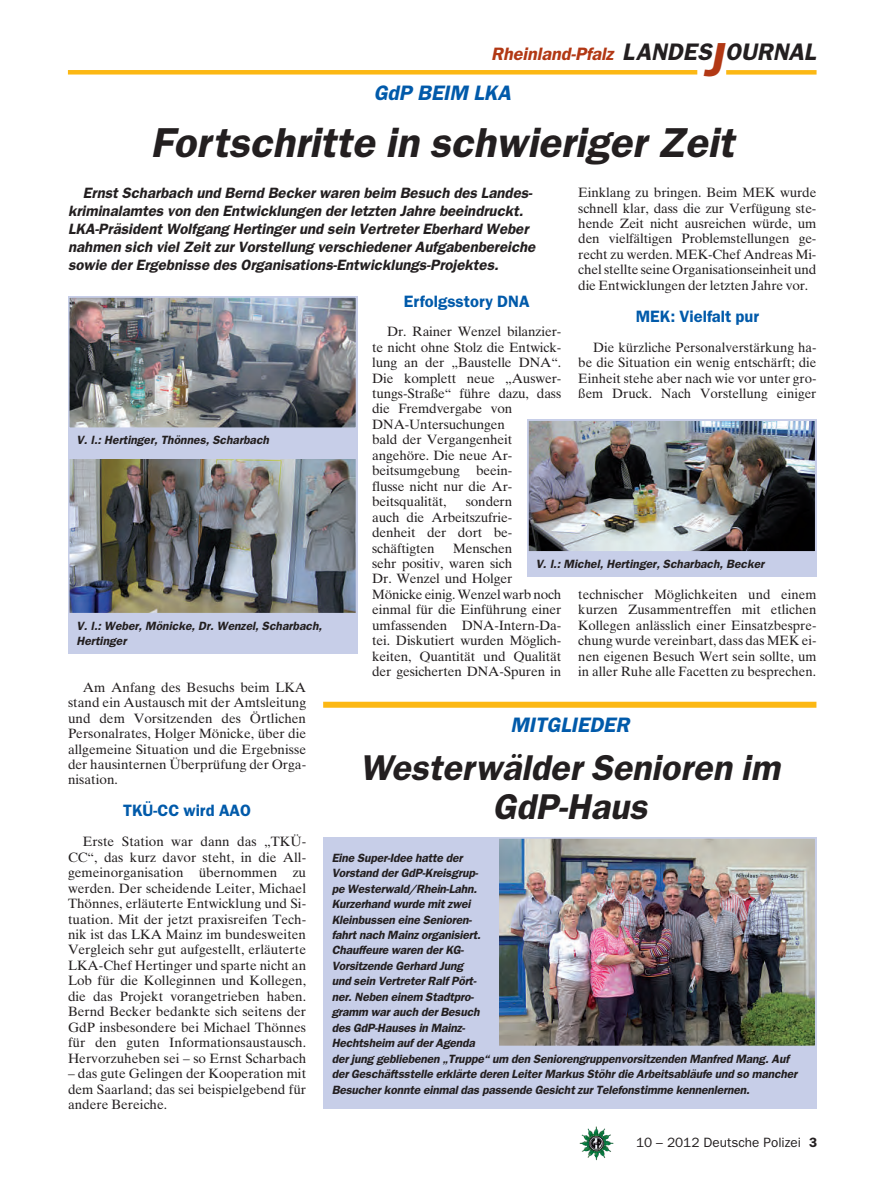
<style>
.page{position:relative;width:893px;height:1191px;background:#fff}
.page>*{position:absolute;margin:0;border:0;box-sizing:border-box;transform-origin:0 0}
.t1{font:42px "Franklin Gothic Demi Oblique OV VOBZXB";color:#231f20}
.t2{font:36px/39px "Franklin Gothic Demi Oblique OV VOBZXB";color:#231f20;text-align:center}
.t3{font:24px "Franklin Gothic Demi Oblique OV VOBZXB";color:#231f20}
.t4{font:21px "Franklin Gothic Demi Oblique OV VOBZXB";color:#015aaa}
.t5{font:18px "Franklin Gothic Demi Oblique OV VOBZXB";color:#b23814}
.t6{font:16.5px "Franklin Gothic Demi OV SOBZXB";color:#015aaa}
.t7{font:15px/18px "Franklin Gothic Demi Oblique OV VOBZXB";color:#231f20}
.t8{font:13.5px/15.5px "Times Ten Roman OV MOBZXB";letter-spacing:-.01em;color:#231f20;text-align:justify}
.t9{font:13.5px "Franklin Gothic Book OV TOBZXB";color:#231f20}
.t10{font:12px/15.5px "Franklin Gothic Demi Oblique OV VOBZXB";letter-spacing:-.01em;color:#231f20}
.s1{font-size:48px;color:#b23814}
.s2{font-family:"Franklin Gothic Demi OV SOBZXB"}
</style>
<div class="page">
<img style="left:67px;top:70px;width:750px;height:1091px">
<h3 class="t5" style="left:491px;top:43px;width:124px">Rheinland-Pfalz</h3>
<h3 class="t4" style="left:374px;top:81px;width:139px">GdP BEIM LKA</h3>
<h3 class="t3" style="left:622px;top:38px;width:195px">LANDES<span class="s1">J</span>OURNAL</h3>
<h1 class="t1" style="left:150px;top:118px;width:585px">Fortschritte in schwieriger Zeit</h1>
<p class="t8" style="left:578px;top:185px;width:240px">Einklang zu bringen. Beim MEK wurde schnell klar, dass die zur Verfügung ste&shy;hende Zeit nicht ausreichen würde, um den vielfältigen Problemstellungen ge&shy;recht zu werden. MEK-Chef Andreas Mi&shy;chel stellte seine Organisationseinheit und die Entwicklungen der letzten Jahre vor.</p>
<p class="t6" style="left:636px;top:306px;width:125px">MEK: Vielfalt pur</p>
<p class="t8" style="left:578px;top:339px;width:240px;text-indent:15px">Die kürzliche Personalverstärkung ha&shy;be die Situation ein wenig entschärft; die Einheit stehe aber nach wie vor unter gro&shy;ßem Druck. Nach Vorstellung einiger</p>
<p class="t7" style="left:68px;top:184px;width:469px;text-indent:15px">Ernst Scharbach und Bernd Becker waren beim Besuch des Landes&shy;kriminalamtes von den Entwicklungen der letzten Jahre beeindruckt.<br>LKA-Präsident Wolfgang Hertinger und sein Vertreter Eberhard Weber nahmen sich viel Zeit zur Vorstellung verschiedener Aufgabenbereiche sowie der Ergebnisse des Organisations-Entwicklungs-Projektes.</p>
<p class="t6" style="left:404px;top:292px;width:127px">Erfolgsstory DNA</p>
<p class="t8" style="left:372px;top:324px;width:191px;text-align:left;text-indent:15px">Dr. Rainer Wenzel bilanzier&shy;te nicht ohne Stolz die Entwick&shy;lung an der „Baustelle DNA“.<br>Die komplett neue „Auswer&shy;tungs-Straße“ führe dazu, dass die Fremdvergabe von<br>DNA-Untersuchungen<br>bald der Vergangenheit angehöre. Die neue Ar&shy;beitsumgebung beein-<br>flusse nicht nur die Ar&shy;beitsqualität,</p>
<p class="t10" style="left:77px;top:432px;width:194px">V. l.: Hertinger, Thönnes, Scharbach</p>
<p class="t8" style="left:372px;top:494px;width:142px;text-indent:94px">sondern auch die Arbeitszufrie&shy;denheit der dort be&shy;schäftigten</p>
<p class="t8" style="left:372px;top:540px;width:191px;text-align:left;text-indent:81px">Menschen<br>sehr positiv, waren sich<br>Dr. Wenzel und Holger<br>Mönicke einig. Wenzel warb noch einmal für die Einführung einer umfassenden DNA-Intern-Da&shy;tei. Diskutiert wurden Möglich&shy;keiten, Quantität und Qualität der gesicherten DNA-Spuren in</p>
<p class="t10" style="left:536px;top:556px;width:230px">V. l.: Michel, Hertinger, Scharbach, Becker</p>
<p class="t8" style="left:578px;top:586px;width:240px">technischer Möglichkeiten und einem kurzen Zusammentreffen mit etlichen Kollegen anlässlich einer Einsatzbespre&shy;chung wurde vereinbart, dass das MEK ei&shy;nen eigenen Besuch Wert sein sollte, um in aller Ruhe alle Facetten zu besprechen.</p>
<p class="t10" style="left:77px;top:618px;width:247px">V. l.: Weber, Mönicke, Dr. Wenzel, Scharbach,<br>Hertinger</p>
<p class="t8" style="left:68px;top:679px;width:240px;text-indent:15px">Am Anfang des Besuchs beim LKA stand ein Austausch mit der Amtsleitung und dem Vorsitzenden des Örtlichen Personalrates, Holger Mönicke, über die allgemeine Situation und die Ergebnisse der hausinternen Überprüfung der Orga&shy;nisation.</p>
<p class="t6" style="left:123px;top:801px;width:129px">TKÜ-CC wird AAO</p>
<p class="t8" style="left:68px;top:834px;width:240px;text-indent:15px">Erste Station war dann das „TKÜ-CC“, das kurz davor steht, in die All&shy;gemeinorganisation übernommen zu werden. Der scheidende Leiter, Michael Thönnes, erläuterte Entwicklung und Si&shy;tuation. Mit der jetzt praxisreifen Tech&shy;nik ist das LKA Mainz im bundesweiten Vergleich sehr gut aufgestellt, erläuterte LKA-Chef Hertinger und sparte nicht an Lob für die Kolleginnen und Kollegen, die das Projekt vorangetrieben haben.<br>Bernd Becker bedankte sich seitens der GdP insbesondere bei Michael Thönnes für den guten Informationsaustausch.<br>Hervorzuheben sei – so Ernst Scharbach</p>
<p class="t8" style="left:68px;top:1065px;width:240px">– das gute Gelingen der Kooperation mit dem Saarland; das sei beispielgebend für andere Bereiche.</p>
<h3 class="t4" style="left:510px;top:712px;width:120px">MITGLIEDER</h3>
<h2 class="t2" style="left:360px;top:748px;width:422px">Westerwälder Senioren im<br>GdP-Haus</h2>
<p class="t10" style="left:332px;top:850px;width:467px">Eine Super-Idee hatte der<br>Vorstand der GdP-Kreisgrup-<br>pe Westerwald/Rhein-Lahn.<br>Kurzerhand wurde mit zwei<br>Kleinbussen eine Senioren-<br>fahrt nach Mainz organisiert.<br>Chauffeure waren der KG-<br>Vorsitzende Gerhard Jung<br>und sein Vertreter Ralf Pört-<br>ner. Neben einem Stadtpro-<br>gramm war auch der Besuch<br>des GdP-Hauses in Mainz-<br>Hechtsheim auf der Agenda<br>der jung gebliebenen „Truppe“ um den Seniorengruppenvorsitzenden Manfred Mang. Auf der Geschäftsstelle erklärte deren Leiter Markus Stöhr die Arbeitsabläufe und so mancher Besucher konnte einmal das passende Gesicht zur Telefonstimme kennenlernen.</p>
<p class="t9" style="left:636px;top:1134px;width:183px">10 – 2012 Deutsche Polizei <span class="s2">3</span></p>
</div>
